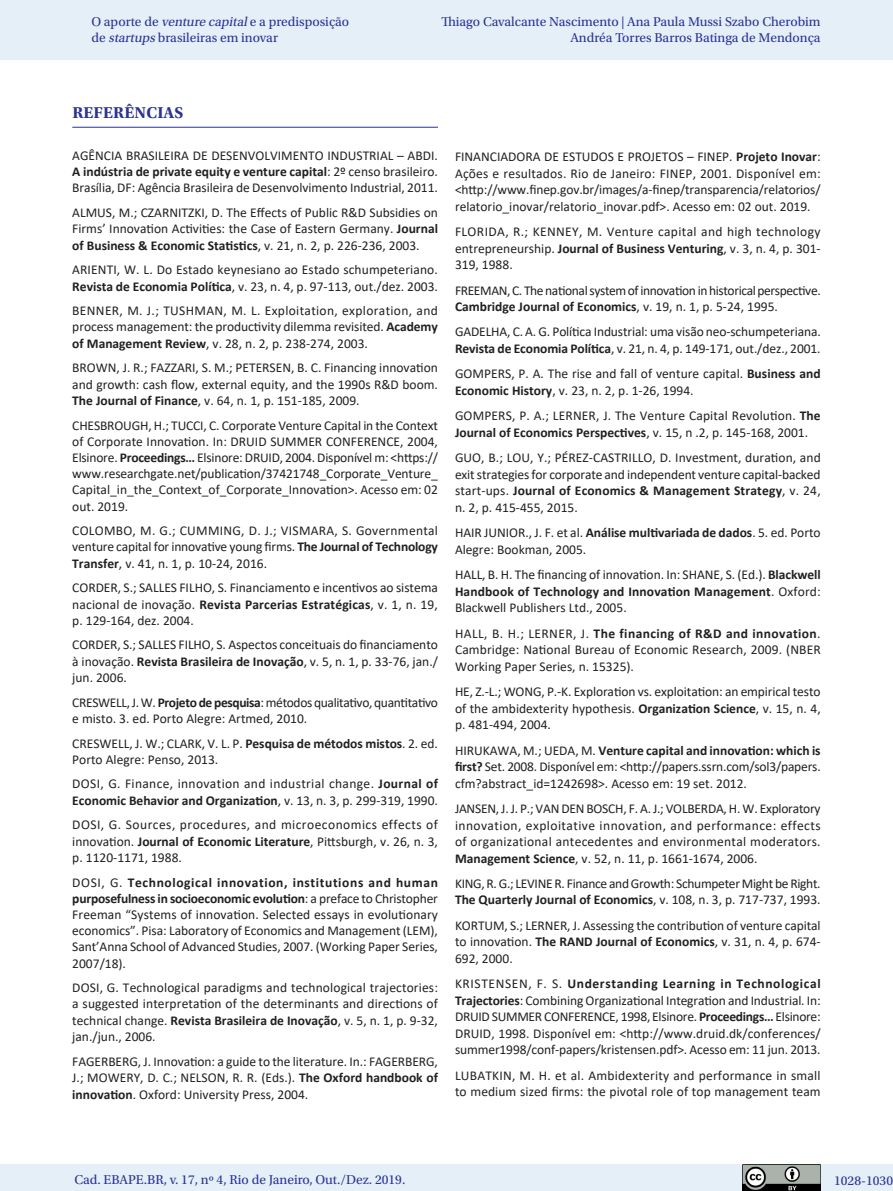
<style>
.page{position:relative;width:893px;height:1191px;background:#fff}
.page>*{position:absolute;margin:0;border:0;box-sizing:border-box;transform-origin:0 0}
._07_1_sub_1{font:700 16.5px "Utopia Std";letter-spacing:.01em;color:#2b3393}
.Referencias{font:13.5px/16.5px "Calibri";color:#231f20;text-align:justify}
.t1{font:13.5px/16.5px "Utopia Std";color:#2b3393}
.Referencias-2{font:13.5px/16.2px "Calibri";letter-spacing:-.025em;color:#231f20}
.Referencias-3{font:13.5px/16.5px "Calibri";letter-spacing:-.03em;color:#231f20}
.Referencias-4{font:13.5px/16.2px "Calibri";letter-spacing:.025em;color:#231f20}
.s1{font-style:italic}
.s2{font-weight:700}
</style>
<div class="page">
<div style="left:0;top:0;width:893px;height:60px;background:#e4eff8"></div>
<div style="left:0;top:1164px;width:893px;height:27px;background:#e4eff8"></div>
<img style="left:743px;top:1164px;width:78px;height:27px">
<hr style="left:72px;top:127px;width:366px;height:1px;background:#2b3393">
<p class="t1" style="left:91px;top:13px;width:259px">O aporte de <span class="s1">venture capital</span>e a predisposição de <span class="s1">startups</span> brasileiras em inovar</p>
<p class="t1" style="left:441px;top:13px;width:381px;text-align:right">Thiago Cavalcante Nascimento | Ana Paula Mussi Szabo Cherobim<br>Andréa Torres Barros Batinga de Mendonça</p>
<p class="_07_1_sub_1" style="left:72px;top:103px;width:113px">REFERÊNCIAS</p>
<p class="Referencias" style="left:72px;top:147px;width:367px">AGÊNCIA BRASILEIRA DE DESENVOLVIMENTO INDUSTRIAL – ABDI.<br><span class="s2">A indústria de private equity e venture capital</span>: 2º censo brasileiro.<br>Brasília, DF: Agência Brasileira de Desenvolvimento Industrial, 2011.</p>
<p class="Referencias" style="left:72px;top:204px;width:367px">ALMUS, M.; CZARNITZKI, D. The Effects of Public R&amp;D Subsidies on Firms’ Innovation Activities: the Case of Eastern Germany. <span class="s2">Journal of Business &amp; Economic Statistics</span>, v. 21, n. 2, p. 226-236, 2003.</p>
<p class="Referencias" style="left:72px;top:261px;width:367px">ARIENTI, W. L. Do Estado keynesiano ao Estado schumpeteriano.<br><span class="s2">Revista de Economia Política</span>, v. 23, n. 4, p. 97-113, out./dez. 2003.</p>
<p class="Referencias" style="left:72px;top:302px;width:367px">BENNER, M. J.; TUSHMAN, M. L. Exploitation, exploration, and process management: the productivity dilemma revisited. <span class="s2">Academy of Management Review</span>, v. 28, n. 2, p. 238-274, 2003.</p>
<p class="Referencias" style="left:72px;top:359px;width:367px">BROWN, J. R.; FAZZARI, S. M.; PETERSEN, B. C. Financing innovation and growth: cash flow, external equity, and the 1990s R&amp;D boom.<br><span class="s2">The Journal of Finance</span>, v. 64, n. 1, p. 151-185, 2009.</p>
<p class="Referencias" style="left:72px;top:416px;width:367px">CHESBROUGH, H.; TUCCI, C. Corporate Venture Capital in the Context of Corporate Innovation. In: DRUID SUMMER CONFERENCE, 2004, Elsinore. <span class="s2">Proceedings…</span> Elsinore: DRUID, 2004. Disponível m: &lt;https:// www.researchgate.net/publication/37421748_Corporate_Venture_ Capital_in_the_Context_of_Corporate_Innovation&gt;. Acesso em: 02 out. 2019.</p>
<p class="Referencias" style="left:72px;top:522px;width:367px">COLOMBO, M. G.; CUMMING, D. J.; VISMARA, S. Governmental venture capital for innovative young firms. <span class="s2">The Journal of Technology Transfer</span>, v. 41, n. 1, p. 10-24, 2016.</p>
<p class="Referencias" style="left:72px;top:579px;width:367px">CORDER, S.; SALLES FILHO, S. Financiamento e incentivos ao sistema nacional de inovação. <span class="s2">Revista Parcerias Estratégicas</span>, v. 1, n. 19, p. 129-164, dez. 2004.</p>
<p class="Referencias" style="left:72px;top:636px;width:367px">CORDER, S.; SALLES FILHO, S. Aspectos conceituais do financiamento à inovação. <span class="s2">Revista Brasileira de Inovação</span>, v. 5, n. 1, p. 33-76, jan./ jun. 2006.</p>
<p class="Referencias-2" style="left:72px;top:693px;width:367px">CRESWELL, J. W. <span class="s2">Projeto de pesquisa</span>: métodos qualitativo, quantitativo e misto. 3. ed. Porto Alegre: Artmed, 2010.</p>
<p class="Referencias" style="left:72px;top:734px;width:367px">CRESWELL, J. W.; CLARK, V. L. P. <span class="s2">Pesquisa de métodos mistos</span>. 2. ed.<br>Porto Alegre: Penso, 2013.</p>
<p class="Referencias-4" style="left:72px;top:775px;width:367px">DOSI, G. Finance, innovation and industrial change. <span class="s2">Journal of<br>Economic Behavior and Organization</span>, v. 13, n. 3, p. 299-319, 1990.</p>
<p class="Referencias" style="left:72px;top:816px;width:367px">DOSI, G. Sources, procedures, and microeconomics effects of innovation. <span class="s2">Journal of Economic Literature</span>, Pittsburgh, v. 26, n. 3, p. 1120-1171, 1988.</p>
<p class="Referencias" style="left:72px;top:873px;width:367px">DOSI, G. <span class="s2">Technological innovation, institutions and human purposefulness in socioeconomic evolution</span>: a preface to Christopher Freeman “Systems of innovation. Selected essays in evolutionary economics”. Pisa: Laboratory of Economics and Management (LEM), Sant’Anna School of Advanced Studies, 2007. (Working Paper Series, 2007/18).</p>
<p class="Referencias" style="left:72px;top:979px;width:367px">DOSI, G. Technological paradigms and technological trajectories: a suggested interpretation of the determinants and directions of technical change. <span class="s2">Revista Brasileira de Inovação</span>, v. 5, n. 1, p. 9-32, jan./jun., 2006.</p>
<p class="Referencias" style="left:72px;top:1052px;width:367px">FAGERBERG, J. Innovation: a guide to the literature. In.: FAGERBERG, J.; MOWERY, D. C.; NELSON, R. R. (Eds.). <span class="s2">The Oxford handbook of innovation</span>. Oxford: University Press, 2004.</p>
<p class="Referencias" style="left:455px;top:148px;width:367px">FINANCIADORA DE ESTUDOS E PROJETOS – FINEP. <span class="s2">Projeto Inovar</span>:<br>Ações e resultados. Rio de Janeiro: FINEP, 2001. Disponível em: &lt;http://www.finep.gov.br/images/a-finep/transparencia/relatorios/ relatorio_inovar/relatorio_inovar.pdf&gt;. Acesso em: 02 out. 2019.</p>
<p class="Referencias" style="left:455px;top:223px;width:367px">FLORIDA, R.; KENNEY, M. Venture capital and high technology entrepreneurship. <span class="s2">Journal of Business Venturing</span>, v. 3, n. 4, p. 301- 319, 1988.</p>
<p class="Referencias-3" style="left:455px;top:281px;width:367px">FREEMAN, C. The national system of innovation in historical perspective.<br><span class="s2">Cambridge Journal of Economics</span>, v. 19, n. 1, p. 5-24, 1995.</p>
<p class="Referencias" style="left:455px;top:323px;width:367px">GADELHA, C. A. G. Política Industrial: uma visão neo-schumpeteriana.<br><span class="s2">Revista de Economia Política</span>, v. 21, n. 4, p. 149-171, out./dez., 2001.</p>
<p class="Referencias" style="left:455px;top:365px;width:367px">GOMPERS, P. A. The rise and fall of venture capital. <span class="s2">Business and<br>Economic History</span>, v. 23, n. 2, p. 1-26, 1994.</p>
<p class="Referencias" style="left:455px;top:407px;width:367px">GOMPERS, P. A.; LERNER, J. The Venture Capital Revolution. <span class="s2">The<br>Journal of Economics Perspectives</span>, v. 15, n .2, p. 145-168, 2001.</p>
<p class="Referencias" style="left:455px;top:449px;width:367px">GUO, B.; LOU, Y.; PÉREZ-CASTRILLO, D. Investment, duration, and exit strategies for corporate and independent venture capital-backed start-ups. <span class="s2">Journal of Economics &amp; Management Strategy</span>, v. 24, n. 2, p. 415-455, 2015.</p>
<p class="Referencias" style="left:455px;top:524px;width:367px">HAIR JUNIOR., J. F. et al. <span class="s2">Análise multivariada de dados</span>. 5. ed. Porto<br>Alegre: Bookman, 2005.</p>
<p class="Referencias" style="left:455px;top:566px;width:367px">HALL, B. H. The financing of innovation. In: SHANE, S. (Ed.). <span class="s2">Blackwell Handbook of Technology and Innovation Management</span>. Oxford:<br>Blackwell Publishers Ltd., 2005.</p>
<p class="Referencias" style="left:455px;top:624px;width:367px">HALL, B. H.; LERNER, J. <span class="s2">The financing of R&amp;D and innovation</span>.<br>Cambridge: National Bureau of Economic Research, 2009. (NBER Working Paper Series, n. 15325).</p>
<p class="Referencias" style="left:455px;top:683px;width:367px">HE, Z.-L.; WONG, P.-K. Exploration vs. exploitation: an empirical testo of the ambidexterity hypothesis. <span class="s2">Organization Science</span>, v. 15, n. 4, p. 481-494, 2004.</p>
<p class="Referencias" style="left:455px;top:741px;width:367px">HIRUKAWA, M.; UEDA, M. <span class="s2">Venture capital and innovation: which is first?</span> Set. 2008. Disponível em: &lt;http://papers.ssrn.com/sol3/papers. cfm?abstract_id=1242698&gt;. Acesso em: 19 set. 2012.</p>
<p class="Referencias" style="left:455px;top:800px;width:367px">JANSEN, J. J. P.; VAN DEN BOSCH, F. A. J.; VOLBERDA, H. W. Exploratory innovation, exploitative innovation, and performance: effects of organizational antecedentes and environmental moderators.<br><span class="s2">Management Science</span>, v. 52, n. 11, p. 1661-1674, 2006.</p>
<p class="Referencias-2" style="left:455px;top:875px;width:367px">KING, R. G.; LEVINE R. Finance and Growth: Schumpeter Might be Right.<br><span class="s2">The Quarterly Journal of Economics</span>, v. 108, n. 3, p. 717-737, 1993.</p>
<p class="Referencias" style="left:455px;top:917px;width:367px">KORTUM, S.; LERNER, J. Assessing the contribution of venture capital to innovation. <span class="s2">The RAND Journal of Economics</span>, v. 31, n. 4, p. 674- 692, 2000.</p>
<p class="Referencias" style="left:455px;top:975px;width:367px">KRISTENSEN, F. S. <span class="s2">Understanding Learning in Technological Trajectories</span>: Combining Organizational Integration and Industrial. In:<br>DRUID SUMMER CONFERENCE, 1998, Elsinore. <span class="s2">Proceedings…</span> Elsinore:<br>DRUID, 1998. Disponível em: &lt;http://www.druid.dk/conferences/ summer1998/conf-papers/kristensen.pdf&gt;. Acesso em: 11 jun. 2013.</p>
<p class="Referencias" style="left:455px;top:1066px;width:367px">LUBATKIN, M. H. et al. Ambidexterity and performance in small to medium sized firms: the pivotal role of top management team</p>
<p class="t1" style="left:74px;top:1171px;width:333px">Cad. EBAPE.BR, v. 17, nº 4, Rio de Janeiro, Out./Dez. 2019.</p>
<p class="t1" style="left:834px;top:1172px;width:60px">1028-1030</p>
</div>
